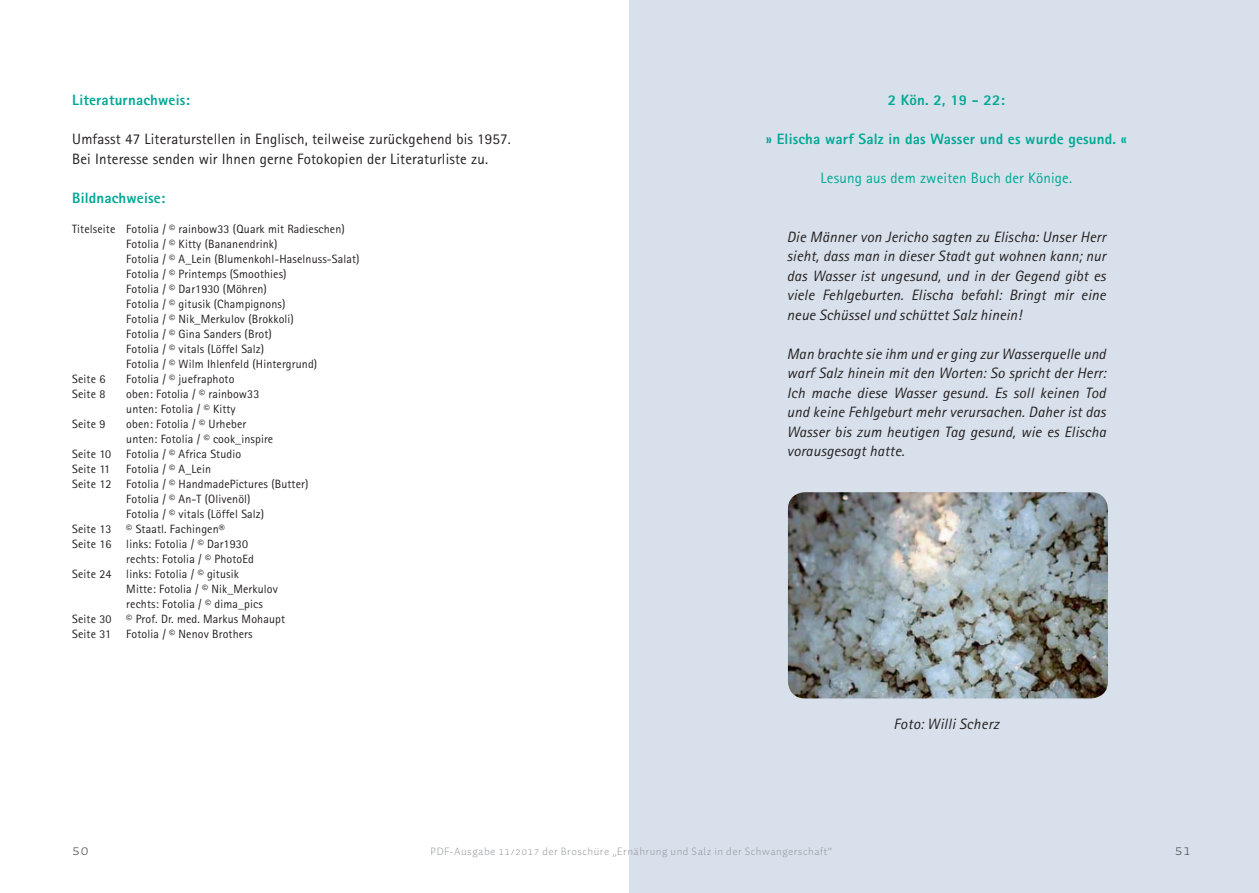
<style>
.page{position:relative;width:1259px;height:893px;background:#fff}
.page>*{position:absolute;margin:0;border:0;box-sizing:border-box;transform-origin:0 0}
.t1{font:italic 15px/19.5px "Rotis Sans Serif";letter-spacing:.01em;color:#231f20;text-align:justify}
.t2{font:15px/19.5px "Rotis Sans Serif";letter-spacing:.01em;color:#231f20}
.t3{font:800 15px "Rotis Sans Serif";letter-spacing:.01em;color:#00a895}
.t4{font:15px "Rotis Sans Serif";letter-spacing:.01em;color:#00a895}
.t5{font:15px "Auto Pro Light Small Caps";color:#4b4c4d}
.t6{font:12px/15px "Rotis Sans Serif";letter-spacing:.01em;color:#231f20}
.t7{font:300 10.95px "Auto Pro";letter-spacing:.045em;color:#939598}
.s1{font-family:"Auto Pro Light Small Caps";font-weight:400}
</style>
<div class="page">
<div style="left:629px;top:0;width:630px;height:893px;background:#d8e1eb"></div>
<img style="left:788px;top:492px;width:320px;height:206px">
<p class="t3" style="left:72px;top:91px;width:119px">literaturnachweis:</p>
<p class="t2" style="left:72px;top:129px;width:440px">Umfasst 47 Literaturstellen in Englisch, teilweise zurückgehend bis 1957.<br>Bei Interesse senden wir Ihnen gerne Fotokopien der Literaturliste zu.</p>
<p class="t3" style="left:72px;top:188px;width:95px">Bildnachweise:</p>
<p class="t6" style="left:72px;top:221px;width:274px">Titelseite Fotolia / © rainbow33 (Quark mit Radieschen)</p>
<p class="t6" style="left:126px;top:236px;width:153px">Fotolia / © Kitty (Bananendrink)</p>
<p class="t6" style="left:126px;top:251px;width:235px">Fotolia / © A_Lein (Blumenkohl-Haselnuss-Salat)</p>
<p class="t6" style="left:126px;top:266px;width:162px">Fotolia / © Printemps (Smoothies)</p>
<p class="t6" style="left:126px;top:281px;width:142px">Fotolia / © Dar1930 (Möhren)</p>
<p class="t6" style="left:126px;top:296px;width:161px">Fotolia / © gitusik (Champignons)</p>
<p class="t6" style="left:126px;top:311px;width:169px">Fotolia / © Nik_Merkulov (Brokkoli)</p>
<p class="t6" style="left:126px;top:326px;width:147px">Fotolia / © Gina Sanders (Brot)</p>
<p class="t6" style="left:126px;top:341px;width:139px">Fotolia / © vitals (Löffel Salz)</p>
<p class="t6" style="left:126px;top:356px;width:192px">Fotolia / © Wilm Ihlenfeld (Hintergrund)</p>
<p class="t6" style="left:72px;top:371px;width:35px">Seite 6</p>
<p class="t6" style="left:126px;top:371px;width:110px">Fotolia / © juefraphoto</p>
<p class="t6" style="left:72px;top:386px;width:35px">Seite 8</p>
<p class="t6" style="left:126px;top:386px;width:135px">oben: Fotolia / © rainbow33 unten: Fotolia / © Kitty</p>
<p class="t6" style="left:72px;top:416px;width:35px">Seite 9</p>
<p class="t6" style="left:126px;top:416px;width:148px">oben: Fotolia / © Urheber unten: Fotolia / © cook_inspire</p>
<p class="t6" style="left:72px;top:446px;width:40px">Seite 10</p>
<p class="t6" style="left:126px;top:446px;width:116px">Fotolia / © Africa Studio</p>
<p class="t6" style="left:72px;top:461px;width:39px">Seite 11</p>
<p class="t6" style="left:126px;top:461px;width:86px">Fotolia / © A_Lein</p>
<p class="t6" style="left:72px;top:476px;width:238px">Seite 12 Fotolia / © HandmadePictures (Butter)</p>
<p class="t6" style="left:126px;top:491px;width:126px">Fotolia / © An-T (Olivenöl)</p>
<p class="t6" style="left:126px;top:506px;width:139px">Fotolia / © vitals (Löffel Salz)</p>
<p class="t6" style="left:72px;top:521px;width:154px">Seite 13 © Staatl. Fachingen®</p>
<p class="t6" style="left:72px;top:536px;width:177px">Seite 16 links: Fotolia / © Dar1930</p>
<p class="t6" style="left:126px;top:551px;width:129px">rechts: Fotolia / © PhotoEd</p>
<p class="t6" style="left:72px;top:566px;width:168px">Seite 24 links: Fotolia / © gitusik</p>
<p class="t6" style="left:126px;top:581px;width:153px">Mitte: Fotolia / © Nik_Merkulov</p>
<p class="t6" style="left:126px;top:596px;width:138px">rechts: Fotolia / © dima_pics</p>
<p class="t6" style="left:72px;top:611px;width:214px">Seite 30 © Prof. Dr. med. Markus Mohaupt</p>
<p class="t6" style="left:72px;top:626px;width:40px">Seite 31</p>
<p class="t6" style="left:126px;top:626px;width:128px">Fotolia / © Nenov Brothers</p>
<p class="t3" style="left:887px;top:91px;width:119px">2 kön. 2, 19 - 22:</p>
<p class="t3" style="left:766px;top:130px;width:362px">» Elischa warf Salz in das Wasser und es wurde gesund. «</p>
<p class="t4" style="left:820px;top:169px;width:253px">Lesung aus dem zweiten Buch der Könige.</p>
<p class="t1" style="left:787px;top:227px;width:320px">Die Männer von Jericho sagten zu Elischa: Unser Herr sieht, dass man in dieser Stadt gut wohnen kann; nur das Wasser ist ungesund, und in der Gegend gibt es viele Fehlgeburten. Elischa befahl: Bringt mir eine neue Schüssel und schüttet Salz hinein!</p>
<p class="t1" style="left:787px;top:344px;width:320px">Man brachte sie ihm und er ging zur Wasserquelle und warf Salz hinein mit den Worten: So spricht der Herr:<br>Ich mache diese Wasser gesund. Es soll keinen Tod und keine Fehlgeburt mehr verursachen. Daher ist das Wasser bis zum heutigen Tag gesund, wie es Elischa vorausgesagt hatte.</p>
<p class="t1" style="left:893px;top:715px;width:107px">Foto: Willi Scherz</p>
<p class="t5" style="left:72px;top:839px;width:18px">50</p>
<p class="t7" style="left:431px;top:844px;width:403px">PDF-Ausgabe <span class="s1">11/2017</span> der Broschüre „Ernährung und Salz in der Schwangerschaft“</p>
<p class="t5" style="left:1174px;top:839px;width:18px">51</p>
</div>
